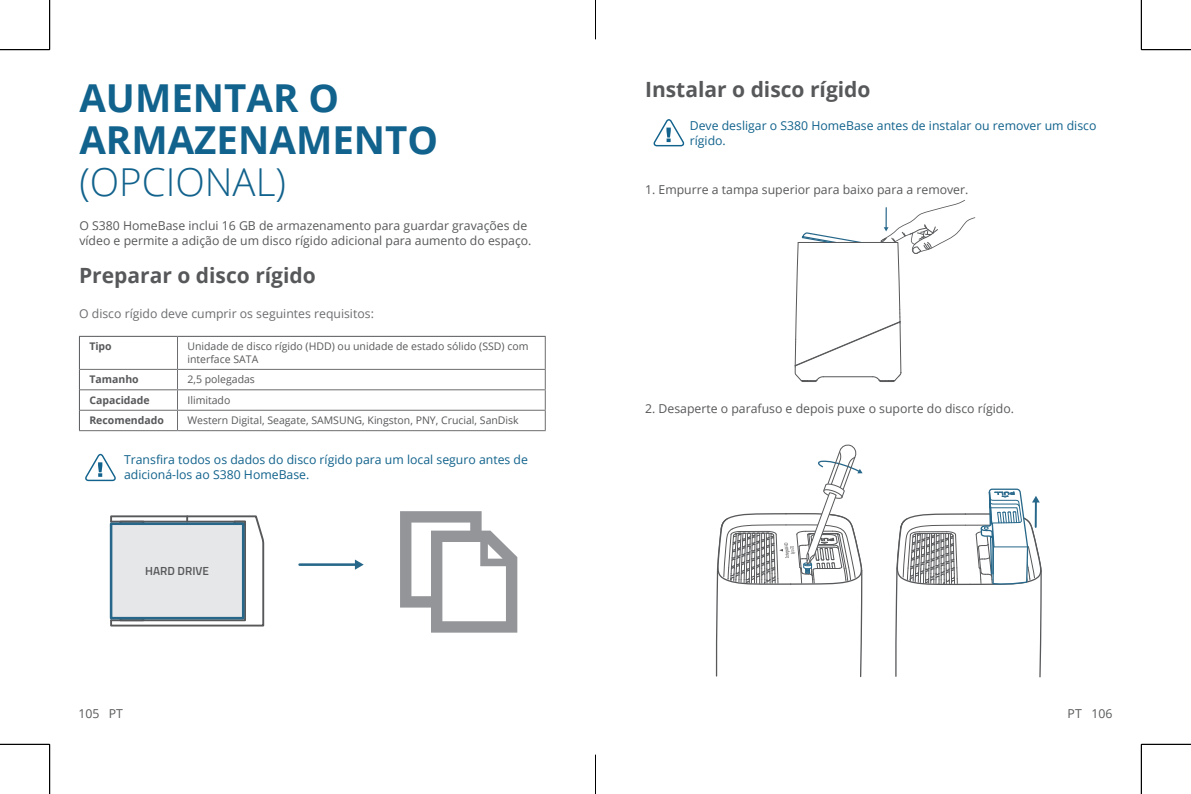
<style>
.page{position:relative;width:1191px;height:794px;background:#fff}
.page>*{position:absolute;margin:0;border:0;box-sizing:border-box;transform-origin:0 0}
.Primary_Title{font:700 38.5px/42px "Open Sans";color:#11628c}
.text-项目编号{font:700 21px "Open Sans";color:#57585a}
.段落样式2{font:12.25px/14.7px "Open Sans";color:#11628c}
.primary_text{font:12.25px/14.7px "Open Sans";color:#57585a}
._2_5{font:12.25px "Open Sans";color:#57585a}
.text-项目编号-2{font:12.25px "Open Sans";color:#6c6d70}
.t1{font:600 11.72px "Titillium Web";color:#57585a}
.TXT-TU{font:10.5px/12.6px "Open Sans";color:#57585a}
.TXT-TU-2{font:700 10.5px "Open Sans";color:#57585a}
.primary_text-2{font:700 10.5px "Open Sans";color:#57585a}
.s1{font-weight:300}
</style>
<div class="page">
<hr style="left:79px;top:336px;width:98px;height:1px;background:#57585a">
<hr style="left:79px;top:337px;width:1px;height:32px;background:#57585a">
<hr style="left:177px;top:336px;width:369px;height:1px;background:#57585a">
<svg style="left:79px;top:369px;width:1px;height:61px"></svg>
<hr style="left:177px;top:337px;width:1px;height:32px;background:#6c6d70">
<hr style="left:545px;top:337px;width:1px;height:32px;background:#6c6d70">
<hr style="left:80px;top:369px;width:97px;height:1px;background:#6c6d70">
<hr style="left:177px;top:369px;width:369px;height:1px;background:#6c6d70">
<hr style="left:80px;top:389px;width:97px;height:1px;background:#6c6d70">
<hr style="left:177px;top:389px;width:369px;height:1px;background:#6c6d70">
<hr style="left:80px;top:410px;width:97px;height:1px;background:#6c6d70">
<hr style="left:177px;top:410px;width:369px;height:1px;background:#6c6d70">
<svg style="left:177px;top:370px;width:1px;height:60px"></svg>
<svg style="left:545px;top:370px;width:1px;height:60px"></svg>
<hr style="left:79px;top:430px;width:98px;height:1px;background:#6c6d70">
<hr style="left:177px;top:430px;width:369px;height:1px;background:#6c6d70">
<svg style="left:794px;top:200px;width:182px;height:182px"></svg>
<svg style="left:715px;top:444px;width:148px;height:234px"></svg>
<svg style="left:895px;top:488px;width:147px;height:190px"></svg>
<svg style="left:109px;top:515px;width:156px;height:112px"></svg>
<div style="left:233px;top:520px;width:13px;height:6px;border:2px solid #57585a"></div>
<div style="left:111px;top:524px;width:132px;height:94px;background:#e6e7e9"></div>
<div style="left:110px;top:522px;width:134px;height:97px;border:3px solid #26678a"></div>
<svg style="left:400px;top:511px;width:117px;height:121px"></svg>
<hr style="left:299px;top:563px;width:57px;height:3px;background:#26678a">
<svg style="left:355px;top:559px;width:9px;height:11px"></svg>
<svg style="left:85px;top:454px;width:31px;height:27px"></svg>
<svg style="left:653px;top:119px;width:31px;height:27px"></svg>
<hr style="left:0;top:49px;width:50px;height:1px;background:#000">
<hr style="left:1141px;top:49px;width:50px;height:1px;background:#000">
<hr style="left:0;top:744px;width:50px;height:1px;background:#000">
<hr style="left:1141px;top:744px;width:50px;height:1px;background:#000">
<hr style="left:49px;top:0;width:1px;height:50px;background:#000">
<hr style="left:49px;top:744px;width:1px;height:50px;background:#000">
<hr style="left:1141px;top:0;width:1px;height:50px;background:#000">
<hr style="left:1141px;top:744px;width:1px;height:50px;background:#000">
<hr style="left:595px;top:0;width:1px;height:39px;background:#000">
<hr style="left:595px;top:755px;width:1px;height:39px;background:#000">
<p class="Primary_Title" style="left:79px;top:76px;width:360px">AUMENTAR O<br>ARMAZENAMENTO <span class="s1">(OPCIONAL)</span></p>
<p class="primary_text" style="left:79px;top:218px;width:454px">O S380 HomeBase inclui 16 GB de armazenamento para guardar gravações de vídeo e permite a adição de um disco rígido adicional para aumento do espaço.</p>
<p class="text-项目编号" style="left:79px;top:261px;width:238px">Preparar o disco rígido</p>
<p class="text-项目编号-2" style="left:79px;top:305px;width:296px">O disco rígido deve cumprir os seguintes requisitos:</p>
<p class="primary_text-2" style="left:89px;top:339px;width:24px">Tipo</p>
<p class="TXT-TU" style="left:187px;top:340px;width:342px">Unidade de disco rígido (HDD) ou unidade de estado sólido (SSD) com interface SATA</p>
<p class="TXT-TU-2" style="left:89px;top:372px;width:51px">Tamanho</p>
<p class="TXT-TU" style="left:187px;top:373px;width:69px">2,5 polegadas</p>
<p class="TXT-TU-2" style="left:89px;top:392px;width:62px">Capacidade</p>
<p class="TXT-TU" style="left:187px;top:393px;width:44px">Ilimitado</p>
<p class="TXT-TU-2" style="left:89px;top:413px;width:76px">Recomendado</p>
<p class="TXT-TU" style="left:187px;top:414px;width:333px">Western Digital, Seagate, SAMSUNG, Kingston, PNY, Crucial, SanDisk</p>
<p class="段落样式2" style="left:124px;top:452px;width:405px">Transfira todos os dados do disco rígido para um local seguro antes de adicioná-los ao S380 HomeBase.</p>
<p class="t1" style="left:145px;top:562px;width:65px">HARD DRIVE</p>
<p class="text-项目编号" style="left:645px;top:75px;width:227px">Instalar o disco rígido</p>
<p class="段落样式2" style="left:690px;top:118px;width:408px">Deve desligar o S380 HomeBase antes de instalar ou remover um disco rígido.</p>
<p class="_2_5" style="left:645px;top:181px;width:325px">1. Empurre a tampa superior para baixo para a remover.</p>
<p class="_2_5" style="left:645px;top:400px;width:370px">2. Desaperte o parafuso e depois puxe o suporte do disco rígido.</p>
<p class="primary_text" style="left:78px;top:706px;width:46px">105 PT</p>
<p class="primary_text" style="left:1067px;top:706px;width:46px">PT 106</p>
</div>
